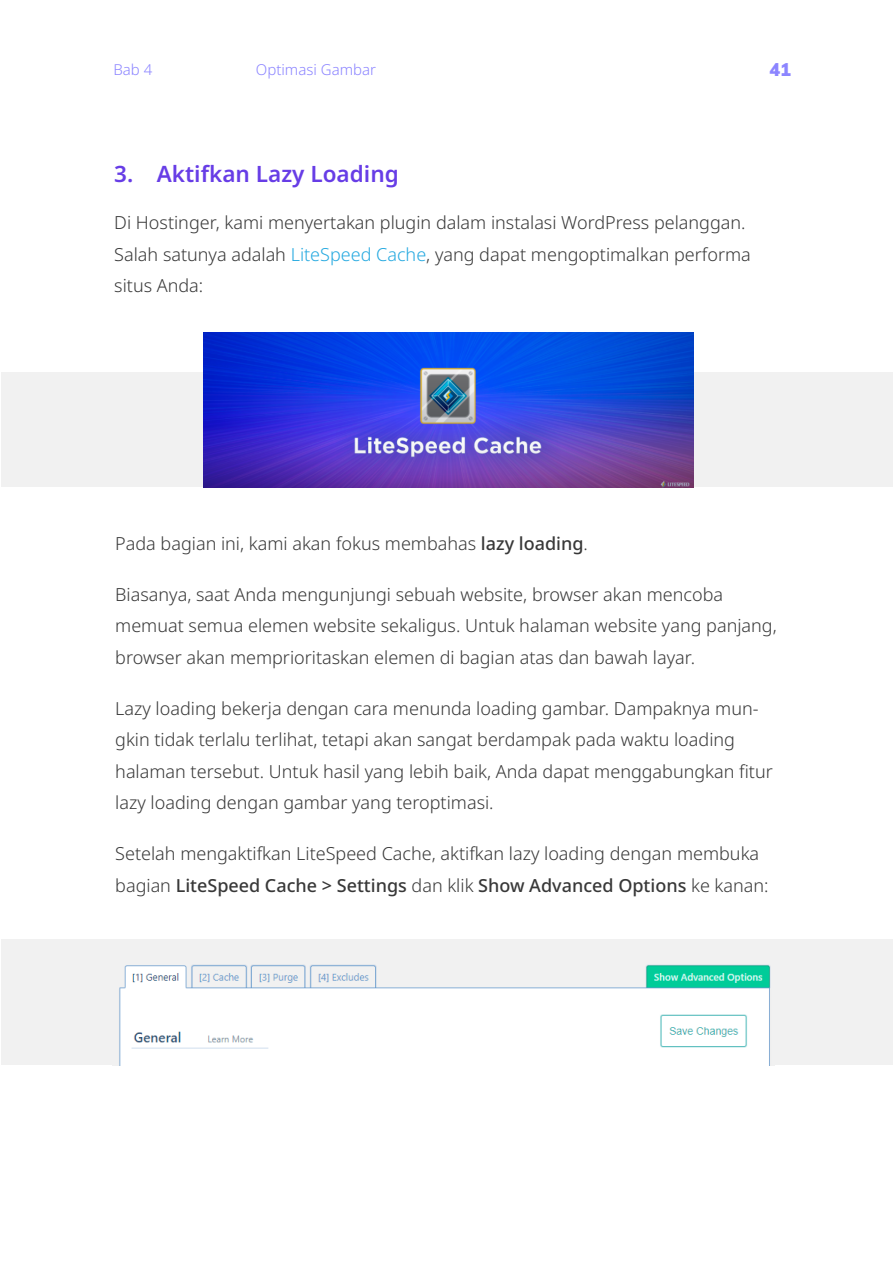
<style>
.page{position:relative;width:893px;height:1263px;background:#fff}
.page>*{position:absolute;margin:0;border:0;box-sizing:border-box;transform-origin:0 0}
.t1{font:600 22.5px "Noto Sans";color:#673de6}
.t2{font:300 18px/31.5px "Noto Sans";color:#383838}
.t3{font:900 18px "Muli";color:#8c85ff}
.t4{font:300 15px "Noto Sans";color:#8c85ff}
.s1{color:#25a9e0}
.s2{font-weight:500}
</style>
<div class="page">
<div style="left:1px;top:372px;width:892px;height:115px;background:#f1f1f1"></div>
<img style="left:203px;top:333px;width:491px;height:93px">
<img style="left:203px;top:426px;width:491px;height:61px">
<div style="left:1px;top:940px;width:892px;height:125px;background:#f1f1f1"></div>
<img style="left:119px;top:964px;width:652px;height:101px">
<p class="t4" style="left:113px;top:59px;width:40px">Bab 4</p>
<p class="t4" style="left:256px;top:59px;width:122px">Optimasi Gambar</p>
<p class="t3" style="left:769px;top:56px;width:23px">41</p>
<p class="t1" style="left:114px;top:158px;width:286px">3. Aktifkan Lazy Loading</p>
<p class="t2" style="left:114px;top:207px;width:638px">Di Hostinger, kami menyertakan plugin dalam instalasi WordPress pelanggan.<br>Salah satunya adalah <span class="s1">LiteSpeed Cache</span>, yang dapat mengoptimalkan performa situs Anda:</p>
<p class="t2" style="left:115px;top:528px;width:474px">Pada bagian ini, kami akan fokus membahas <span class="s2">lazy loading</span>.</p>
<p class="t2" style="left:115px;top:579px;width:663px">Biasanya, saat Anda mengunjungi sebuah website, browser akan mencoba memuat semua elemen website sekaligus. Untuk halaman website yang panjang, browser akan memprioritaskan elemen di bagian atas dan bawah layar.</p>
<p class="t2" style="left:115px;top:693px;width:659px">Lazy loading bekerja dengan cara menunda loading gambar. Dampaknya mun&shy;gkin tidak terlalu terlihat, tetapi akan sangat berdampak pada waktu loading halaman tersebut. Untuk hasil yang lebih baik, Anda dapat menggabungkan fitur lazy loading dengan gambar yang teroptimasi.</p>
<p class="t2" style="left:115px;top:838px;width:655px">Setelah mengaktifkan LiteSpeed Cache, aktifkan lazy loading dengan membuka bagian <span class="s2">LiteSpeed Cache &gt; Settings</span> dan klik <span class="s2">Show Advanced Options</span> ke kanan:</p>
</div>
